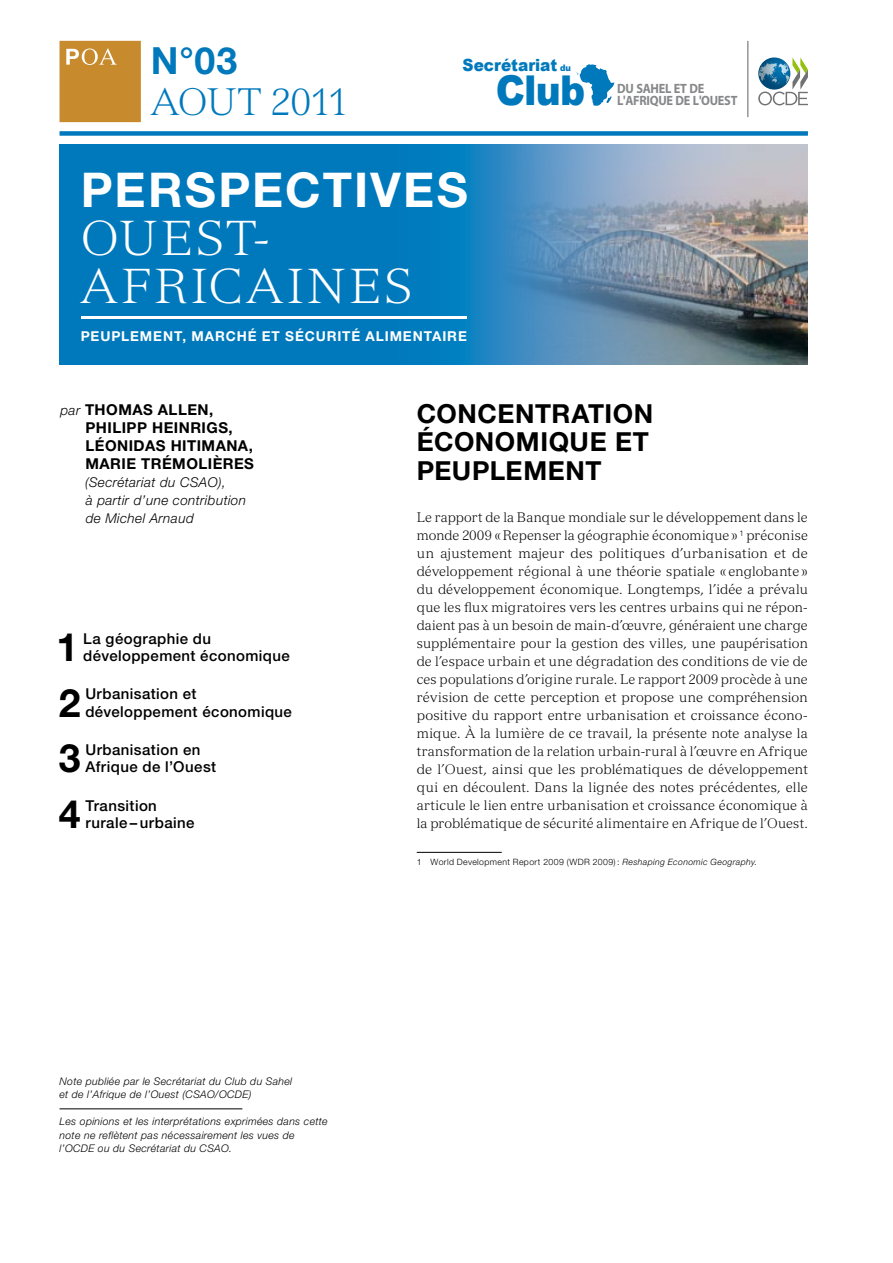
<style>
.page{position:relative;width:893px;height:1263px;background:#fff}
.page>*{position:absolute;margin:0;border:0;box-sizing:border-box;transform-origin:0 0}
.t1{font:300 48px/48px "Versailles LT Std";letter-spacing:.075em;color:#fff}
.t2{font:700 48px "Helvetica Neue LT Std";letter-spacing:.045em;color:#fff}
.t3{font:900 41.1px "Arial";color:#0079bc;scale:.91 1}
.t4{font:700 39.15px "Helvetica Neue LT Std";color:#000}
.t5{font:300 37.5px "Versailles LT Std";letter-spacing:.01em;color:#0079bc}
.t6{font:700 37.5px "Helvetica Neue LT Std";color:#0079bc}
.t7{font:700 26.25px/28.5px "Helvetica Neue LT Std";letter-spacing:.02em;color:#000}
.t8{font:900 16.8px "Arial";color:#0079bc;scale:.91 1}
.t9{font:500 15px/17.2px "Helvetica Neue LT Std";letter-spacing:.025em;color:#000}
.t10{font:700 15px/18px "Helvetica Neue LT Std";letter-spacing:.03em;color:#000}
.t11{font:700 13.65px "Helvetica Neue LT Std";letter-spacing:.065em;color:#fff}
.t12{font:300 13.5px/18px "Versailles LT Std";letter-spacing:.01em;color:#000;text-align:justify}
.t13{font:italic 300 13.5px/18px "Helvetica Neue LT Std";letter-spacing:.03em;color:#000}
.t14{font:700 13.5px/12.3px "Myriad Pro";letter-spacing:-.025em;color:#87888a;scale:.91 1}
.t15{font:italic 300 10.5px/13.5px "Helvetica Neue LT Std";letter-spacing:.03em;color:#000}
.t16{font:300 8.7px "Helvetica Neue LT Std";letter-spacing:.045em;color:#000}
.s1{font-size:9px}
.s2{font-weight:300;font-style:italic;font-size:13.5px}
.s3{font-style:italic}
</style>
<div class="page">
<hr style="left:60px;top:1108px;width:182px;height:1px;background:#000">
<div style="left:60px;top:131px;width:748px;height:5px;background:#0079bc"></div>
<div style="left:60px;top:144px;width:748px;height:220px;background:#0079bc"></div>
<hr style="left:81px;top:317px;width:385px;height:2px;background:#fff">
<div style="left:60px;top:41px;width:81px;height:81px;background:#c78a2d"></div>
<svg style="left:577px;top:64px;width:37px;height:42px"></svg>
<svg style="left:758px;top:57px;width:50px;height:48px"></svg>
<hr style="left:747px;top:41px;width:1px;height:76px;background:#87888a">
<hr style="left:417px;top:852px;width:85px;height:1px;background:#000">
<img style="left:471px;top:144px;width:337px;height:220px">
<h3 class="t6" style="left:151px;top:38px;width:88px">N°03</h3>
<p class="t8" style="left:463px;top:53px;width:121px">Secrétariat <span class="s1">du</span></p>
<h3 class="t5" style="left:151px;top:79px;width:198px">Aout 2011</h3>
<h2 class="t3" style="left:496px;top:61px;width:100px">Club</h2>
<p class="t14" style="left:617px;top:82px;width:134px">DU SAHEL ET DE<br>L'AFRIQUE DE L'OUEST</p>
<h1 class="t2" style="left:81px;top:160px;width:389px">PERSPECTIVES</h1>
<h1 class="t1" style="left:81px;top:214px;width:334px">Ouest-<br>Africaines</h1>
<p class="t11" style="left:81px;top:328px;width:388px">PEUPLEMENT, MARCHÉ ET SÉCURITÉ ALIMENTAIRE</p>
<p class="t10" style="left:86px;top:400px;width:170px;text-indent:-25px"><span class="s2">par</span> THOMAS ALLEN,<br>PHILIPP HEINRIGS,<br>LÉONIDAS HITIMANA,<br>MARIE TRÉMOLIÈRES</p>
<p class="t13" style="left:85px;top:473px;width:163px">(Secrétariat du CSAO),<br>à partir d’une contribution de Michel Arnaud</p>
<h3 class="t4" style="left:57px;top:623px;width:23px">1</h3>
<p class="t9" style="left:83px;top:629px;width:208px">La géographie du développement économique</p>
<h3 class="t4" style="left:59px;top:678px;width:23px">2</h3>
<p class="t9" style="left:85px;top:685px;width:208px">Urbanisation et développement économique</p>
<h3 class="t4" style="left:59px;top:734px;width:23px">3</h3>
<p class="t9" style="left:85px;top:741px;width:132px">Urbanisation en<br>Afrique de l’Ouest</p>
<h3 class="t4" style="left:59px;top:790px;width:23px">4</h3>
<p class="t9" style="left:86px;top:797px;width:110px">Transition rurale – urbaine</p>
<p class="t15" style="left:60px;top:1074px;width:234px">Note publiée par le Secrétariat du Club du Sahel et de l’Afrique de l’Ouest (CSAO/OCDE)</p>
<p class="t15" style="left:60px;top:1114px;width:270px">Les opinions et les interprétations exprimées dans cette note ne reflètent pas nécessairement les vues de l’OCDE ou du Secrétariat du CSAO.</p>
<h3 class="t7" style="left:417px;top:399px;width:238px">CONCENTRATION<br>ÉCONOMIQUE ET<br>PEUPLEMENT</h3>
<p class="t12" style="left:417px;top:508px;width:393px">Le rapport de la Banque mondiale sur le développement dans le monde 2009 « Repenser la géographie économique» <sup>1</sup> préconise un ajustement majeur des politiques d’urbanisation et de développement régional à une théorie spatiale « englobante » du développement économique. Longtemps, l’idée a prévalu que les flux migratoires vers les centres urbains qui ne répon&shy;daient pas à un besoin de main-d’œuvre, généraient une charge supplémentaire pour la gestion des villes, une paupérisation de l’espace urbain et une dégradation des conditions de vie de ces populations d’origine rurale. Le rapport 2009 procède à une révision de cette perception et propose une compréhension positive du rapport entre urbanisation et croissance écono&shy;mique. À la lumière de ce travail, la présente note analyse la transformation de la relation urbain-rural à l’œuvre en Afrique de l’Ouest, ainsi que les problématiques de développement qui en découlent. Dans la lignée des notes précédentes, elle articule le lien entre urbanisation et croissance économique à la problématique de sécurité alimentaire en Afrique de l’Ouest.</p>
<p class="t16" style="left:417px;top:856px;width:342px">1 World Development Report 2009 (WDR 2009) : <span class="s3">Reshaping Economic Geography.</span></p>
</div>
